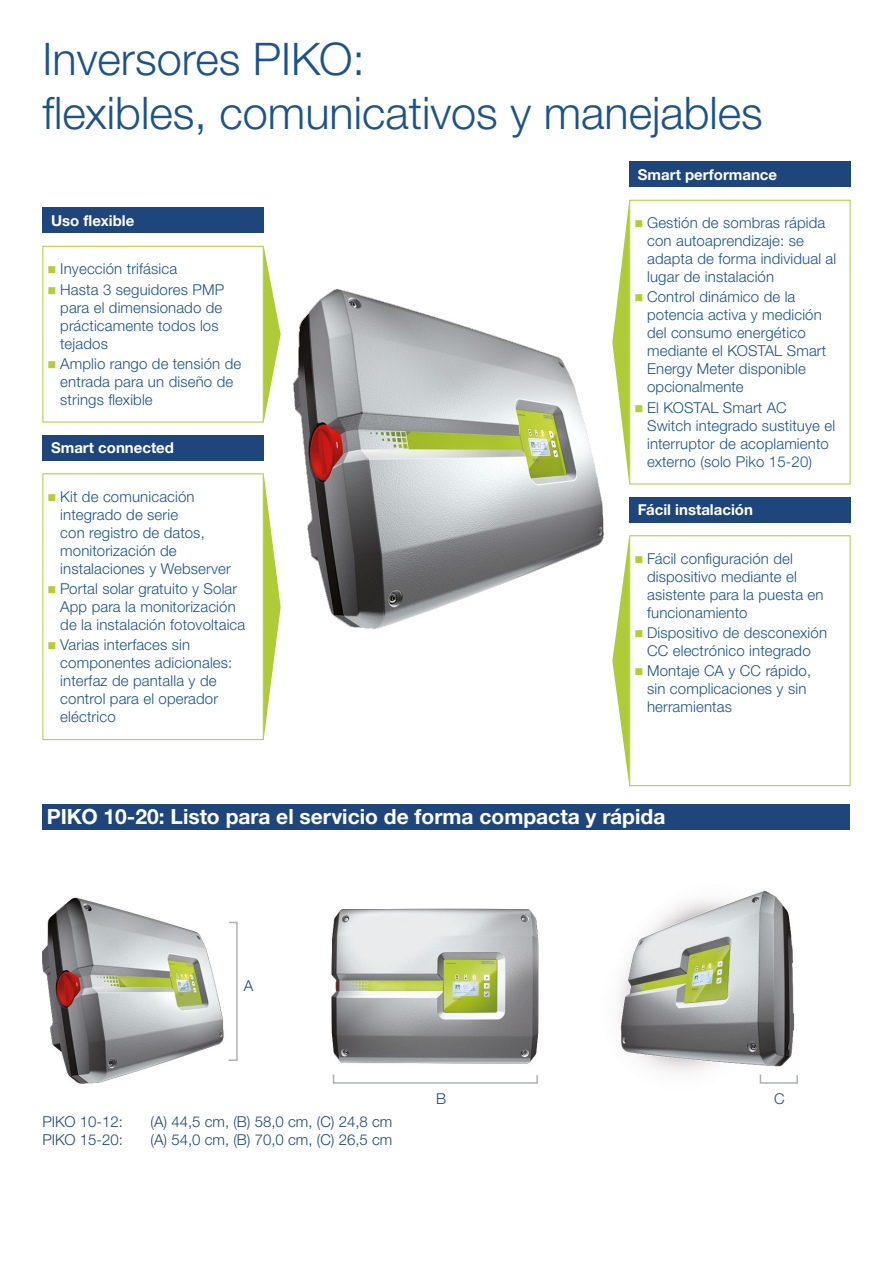
<style>
.page{position:relative;width:893px;height:1263px;background:#fff}
.page>*{position:absolute;margin:0;border:0;box-sizing:border-box;transform-origin:0 0}
.t1{font:300 45px/54px "Helvetica Neue LTW1 G";color:#1c538a}
.t2{font:700 21px "Helvetica Neue LTW1 G";color:#fff}
.t3{font:300 15px/18px "Helvetica Neue LTW1 G";letter-spacing:.01em;color:#1c538a}
.t4{font:300 15px "Helvetica Neue LTW1 G";color:#1e467d}
.t5{font:700 15px "Helvetica Neue LTW1 G";color:#fff}
.s1{font-family:"KOSTSYMB";font-weight:400;font-size:12px;color:#b4cd36}
</style>
<div class="page">
<img style="left:293px;top:289px;width:311px;height:339px">
<img style="left:618px;top:891px;width:177px;height:181px">
<img style="left:331px;top:908px;width:208px;height:156px">
<img style="left:43px;top:897px;width:181px;height:187px">
<svg style="left:332px;top:1074px;width:206px;height:10px"></svg>
<svg style="left:759px;top:1074px;width:39px;height:10px"></svg>
<svg style="left:228px;top:921px;width:10px;height:140px"></svg>
<div style="left:43px;top:804px;width:807px;height:25px;background:#1e467d"></div>
<div style="left:629px;top:162px;width:221px;height:25px;background:#1e467d"></div>
<div style="left:629px;top:200px;width:221px;height:284px;border:1px solid #afcb37"></div>
<svg style="left:612px;top:203px;width:17px;height:278px"></svg>
<div style="left:629px;top:497px;width:221px;height:26px;background:#1e467d"></div>
<div style="left:629px;top:535px;width:221px;height:251px;border:1px solid #afcb37"></div>
<svg style="left:612px;top:538px;width:17px;height:245px"></svg>
<div style="left:43px;top:208px;width:221px;height:25px;background:#1e467d"></div>
<div style="left:43px;top:246px;width:221px;height:176px;border:1px solid #afcb37"></div>
<svg style="left:264px;top:248px;width:17px;height:172px"></svg>
<div style="left:43px;top:435px;width:221px;height:26px;background:#1e467d"></div>
<div style="left:43px;top:473px;width:221px;height:267px;border:1px solid #afcb37"></div>
<svg style="left:264px;top:477px;width:17px;height:260px"></svg>
<h1 class="t1" style="left:43px;top:31px;width:722px">Inversores PIKO:<br>flexibles, comunicativos y manejables</h1>
<p class="t5" style="left:51px;top:211px;width:85px">Uso flexible</p>
<p class="t3" style="left:48px;top:259px;width:178px;line-height:20.1px"><span class="s1">n</span> Inyección trifásica<br><span class="s1">n</span> Hasta 3 seguidores PMP</p>
<p class="t3" style="left:60px;top:298px;width:164px">para el dimensionado de prácticamente todos los tejados</p>
<p class="t3" style="left:60px;top:354px;width:183px;text-indent:-13px"><span class="s1">n</span> Amplio rango de tensión de entrada para un diseño de strings flexible</p>
<p class="t5" style="left:51px;top:439px;width:125px">Smart connected</p>
<p class="t3" style="left:60px;top:487px;width:172px;text-indent:-13px"><span class="s1">n</span> Kit de comunicación integrado de serie<br>con registro de datos, monitorización de instalaciones y Webserver</p>
<p class="t3" style="left:60px;top:580px;width:187px;text-indent:-13px"><span class="s1">n</span> Portal solar gratuito y Solar<br>App para la monitorización de la instalación fotovoltaica</p>
<p class="t3" style="left:60px;top:636px;width:174px;text-indent:-13px"><span class="s1">n</span> Varias interfaces sin componentes adicionales: interfaz de pantalla y de control para el operador eléctrico</p>
<p class="t5" style="left:638px;top:165px;width:141px">Smart performance</p>
<p class="t3" style="left:647px;top:214px;width:191px;text-indent:-13px"><span class="s1">n</span> Gestión de sombras rápida con autoaprendizaje: se adapta de forma individual al lugar de instalación</p>
<p class="t3" style="left:647px;top:288px;width:181px;text-indent:-13px"><span class="s1">n</span> Control dinámico de la potencia activa y medición del consumo energético mediante el KOSTAL Smart<br>Energy Meter disponible opcionalmente</p>
<p class="t3" style="left:647px;top:398px;width:190px;text-indent:-13px"><span class="s1">n</span> El KOSTAL Smart AC<br>Switch integrado sustituye el interruptor de acoplamiento externo (solo Piko 15-20)</p>
<p class="t5" style="left:638px;top:501px;width:117px">Fácil instalación</p>
<p class="t3" style="left:647px;top:549px;width:178px;text-indent:-13px"><span class="s1">n</span> Fácil configuración del dispositivo mediante el asistente para la puesta en funcionamiento</p>
<p class="t3" style="left:634px;top:624px;width:194px;text-align:center"><span class="s1">n</span> Dispositivo de desconexión<br>CC electrónico integrado</p>
<p class="t3" style="left:647px;top:662px;width:166px;text-indent:-13px"><span class="s1">n</span> Montaje CA y CC rápido, sin complicaciones y sin herramientas</p>
<h2 class="t2" style="left:47px;top:804px;width:620px">PIKO 10-20: Listo para el servicio de forma compacta y rápida</h2>
<p class="t4" style="left:244px;top:977px;width:11px">A</p>
<p class="t4" style="left:43px;top:1112px;width:82px">PIKO 10-12:</p>
<p class="t4" style="left:151px;top:1112px;width:243px">(A) 44,5 cm, (B) 58,0 cm, (C) 24,8 cm</p>
<p class="t4" style="left:43px;top:1130px;width:82px">PIKO 15-20:</p>
<p class="t4" style="left:151px;top:1130px;width:243px">(A) 54,0 cm, (B) 70,0 cm, (C) 26,5 cm</p>
<p class="t4" style="left:436px;top:1089px;width:12px">B</p>
<p class="t4" style="left:774px;top:1089px;width:12px">C</p>
</div>
